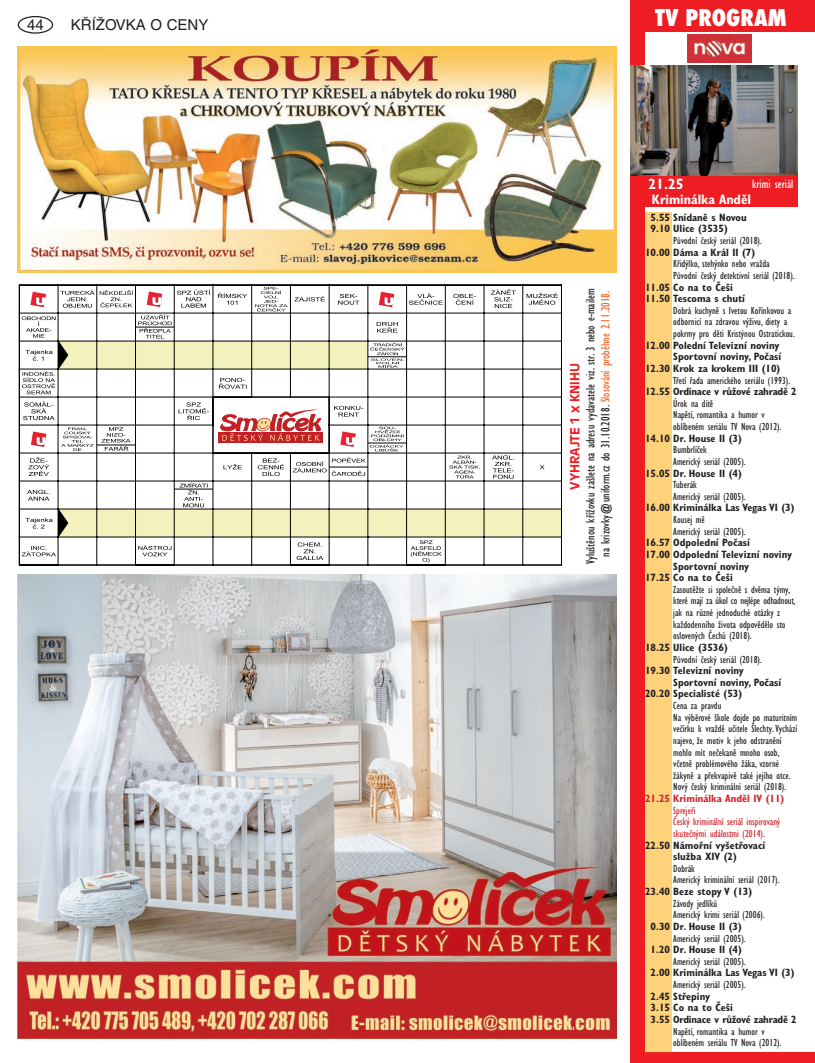
<style>
.page{position:relative;width:815px;height:1063px;background:#fff}
.page>*{position:absolute;margin:0;border:0;box-sizing:border-box;transform-origin:0 0}
.t1{font:800 condensed 22.5px "Futura";color:#fff}
.t2{font:15px "Helvetica CE";color:#231f20}
.t3{font:700 condensed 15px "Gill Sans CE";color:#fff}
.t4{font:700 condensed 13.75px "Gill Sans CE";color:#fff}
.t5{font:condensed 12.5px/15px "Gill Sans CE";color:#231f20;text-align:center}
.t6{font:700 12.5px "Antique Olive CE";color:#ee1d23}
.t7{font:condensed 12.5px "Gill Sans CE";color:#fff}
.t8{font:condensed 10.62px/11.6px "Gill Sans CE";color:#231f20}
.t9{font:700 condensed 10.62px/11.6px "Gill Sans CE";color:#231f20}
.t10{font:700 condensed 10.62px/11.6px "Gill Sans CE";letter-spacing:-.02em;color:#231f20}
.t11{font:condensed 10.62px/11.6px "Gill Sans CE";color:#d1232a}
.t12{font:700 condensed 10.62px "Gill Sans CE";color:#d1232a}
.s1{color:#f36421}
</style>
<div class="page">
<div style="left:18px;top:16px;width:35px;height:18px;border:1px solid #231f20;border-radius:50%"></div>
<div style="left:631px;top:0;width:184px;height:32px;background:#ee1d23"></div>
<div style="left:631px;top:175px;width:166px;height:32px;background:#ee1d23"></div>
<img style="left:687px;top:34px;width:64px;height:29px">
<div style="left:631px;top:0;width:14px;height:1063px;background:#ee1d23"></div>
<div style="left:631px;top:1052px;width:184px;height:11px;background:#ee1d23"></div>
<div style="left:645px;top:213px;width:26px;height:839px;background:#fed17b"></div>
<img style="left:631px;top:66px;width:166px;height:109px">
<img style="left:18px;top:574px;width:599px;height:464px">
<img style="left:18px;top:46px;width:599px;height:227px">
<svg style="left:492px;top:455px;width:22px;height:24px"></svg>
<div style="left:484px;top:509px;width:39px;height:28px;background:#f3f2bc"></div>
<svg style="left:491px;top:289px;width:25px;height:19px"></svg>
<hr style="left:484px;top:397px;width:39px;height:1px;background:#000001">
<hr style="left:484px;top:537px;width:39px;height:1px;background:#000001">
<hr style="left:484px;top:509px;width:39px;height:1px;background:#000001">
<hr style="left:484px;top:341px;width:39px;height:1px;background:#000001">
<hr style="left:484px;top:369px;width:39px;height:1px;background:#000001">
<hr style="left:484px;top:425px;width:39px;height:1px;background:#000001">
<hr style="left:97px;top:565px;width:39px;height:1px;background:#000001">
<hr style="left:252px;top:565px;width:38px;height:1px;background:#000001">
<hr style="left:174px;top:565px;width:39px;height:1px;background:#000001">
<hr style="left:445px;top:565px;width:39px;height:1px;background:#000001">
<hr style="left:368px;top:565px;width:39px;height:1px;background:#000001">
<hr style="left:523px;top:565px;width:38px;height:1px;background:#000001">
<hr style="left:329px;top:565px;width:39px;height:1px;background:#000001">
<hr style="left:58px;top:565px;width:39px;height:1px;background:#000001">
<hr style="left:213px;top:565px;width:39px;height:1px;background:#000001">
<hr style="left:484px;top:565px;width:39px;height:1px;background:#000001">
<hr style="left:290px;top:565px;width:39px;height:1px;background:#000001">
<hr style="left:484px;top:313px;width:39px;height:1px;background:#000001">
<hr style="left:484px;top:285px;width:39px;height:1px;background:#000001">
<hr style="left:19px;top:565px;width:39px;height:1px;background:#000001">
<hr style="left:484px;top:481px;width:39px;height:1px;background:#000001">
<hr style="left:484px;top:453px;width:39px;height:1px;background:#000001">
<svg style="left:522px;top:285px;width:40px;height:280px"></svg>
<hr style="left:407px;top:565px;width:38px;height:1px;background:#000001">
<hr style="left:136px;top:565px;width:38px;height:1px;background:#000001">
<svg style="left:19px;top:285px;width:466px;height:280px"></svg>
<h2 class="t2" style="left:27px;top:16px;width:18px">44</h2>
<h2 class="t2" style="left:71px;top:16px;width:139px">KŘÍŽOVKA O CENY</h2>
<h1 class="t1" style="left:655px;top:2px;width:133px">TV PROGRAM</h1>
<p class="t5" style="left:583px;top:564px;width:277px;rotate:-90deg">Vyluštěnou křížovku zašlete na adresu vydavatele viz. str. 3 nebo e-mailem na krizovky@uniform.cz do 31.10.2018. <span class="s1">Slosování proběhne 2.11.2018.</span></p>
<p class="t6" style="left:568px;top:490px;width:128px;rotate:-90deg">VYHRAJTE 1 x KNIHU</p>
<h2 class="t3" style="left:648px;top:175px;width:37px">21.25</h2>
<p class="t4" style="left:652px;top:191px;width:101px">Kriminálka Anděl</p>
<p class="t7" style="left:752px;top:176px;width:43px">krimi seriál</p>
<p class="t9" style="left:651px;top:212px;width:98px">5.55 Snídaně s Novou<br>9.10 Ulice (3535)</p>
<p class="t8" style="left:673px;top:235px;width:90px">Původní český seriál (2018).</p>
<p class="t9" style="left:645px;top:246px;width:112px">10.00 Dáma a Král II (7)</p>
<p class="t8" style="left:673px;top:258px;width:123px">Křidýlko, stehýnko nebo vražda<br>Původní český detektivní seriál (2018).</p>
<p class="t9" style="left:645px;top:281px;width:101px">11.05 Co na to Češi<br>11.50 Tescoma s chutí</p>
<p class="t8" style="left:673px;top:305px;width:123px">Dobrá kuchyně s Ivetou Kořínkovou a odbornicí na zdravou výživu, diety a pokrmy pro děti Kristýnou Ostratickou.</p>
<p class="t9" style="left:645px;top:339px;width:138px;text-align:right">12.00 Polední Televizní noviny<br>Sportovní noviny, Počasí<br>12.30 Krok za krokem III (10)</p>
<p class="t8" style="left:673px;top:374px;width:118px">Třetí řada amerického seriálu (1993).</p>
<p class="t10" style="left:645px;top:386px;width:153px">12.55 Ordinace v růžové zahradě 2</p>
<p class="t8" style="left:673px;top:398px;width:110px">Úrok na dítě<br>Napětí, romantika a humor v oblíbeném seriálu TV Nova (2012).</p>
<p class="t9" style="left:645px;top:432px;width:98px">14.10 Dr. House II (3)</p>
<p class="t8" style="left:673px;top:444px;width:74px">Bumbrlíček<br>Americký seriál (2005).</p>
<p class="t9" style="left:645px;top:467px;width:98px">15.05 Dr. House II (4)</p>
<p class="t8" style="left:673px;top:479px;width:74px">Tuberák<br>Americký seriál (2005).</p>
<p class="t9" style="left:645px;top:502px;width:151px">16.00 Kriminálka Las Vegas VI (3)</p>
<p class="t8" style="left:673px;top:514px;width:74px">Kousej mě<br>Americký seriál (2005).</p>
<p class="t9" style="left:645px;top:537px;width:106px">16.57 Odpolední Počasí</p>
<p class="t9" style="left:645px;top:549px;width:149px">17.00 Odpolední Televizní noviny</p>
<p class="t9" style="left:673px;top:560px;width:78px">Sportovní noviny</p>
<p class="t9" style="left:645px;top:572px;width:89px">17.25 Co na to Češi</p>
<p class="t8" style="left:673px;top:583px;width:124px">Zasoutěžte si společně s dvěma týmy, které mají za úkol co nejlépe odhadnout, jak na různé jednoduché otázky z každodenního života odpovědělo sto oslovených Čechů (2018).</p>
<p class="t9" style="left:645px;top:642px;width:84px">18.25 Ulice (3536)</p>
<p class="t8" style="left:673px;top:653px;width:90px">Původní český seriál (2018).</p>
<p class="t9" style="left:645px;top:665px;width:100px">19.30 Televizní noviny</p>
<p class="t9" style="left:673px;top:676px;width:109px">Sportovní noviny, Počasí</p>
<p class="t9" style="left:645px;top:688px;width:99px">20.20 Specialisté (53)</p>
<p class="t8" style="left:673px;top:700px;width:126px">Cena za pravdu<br>Na výběrové škole dojde po maturitním večírku k vraždě učitele Šlechty. Vychází najevo, že motiv k jeho odstranění mohlo mít nečekaně mnoho osob, včetně problémového žáka, vzorné žákyně a překvapivě také jejího otce.<br>Nový český kriminální seriál (2018).</p>
<p class="t12" style="left:645px;top:792px;width:141px">21.25 Kriminálka Anděl IV (11)</p>
<p class="t11" style="left:673px;top:804px;width:109px">Sprejeři<br>Český kriminální seriál inspirovaný skutečnými událostmi (2014).</p>
<p class="t9" style="left:645px;top:839px;width:122px;text-align:center">22.50 Námořní vyšetřovací služba XIV (2)</p>
<p class="t8" style="left:673px;top:863px;width:108px">Dobrák<br>Americký kriminální seriál (2017).</p>
<p class="t9" style="left:645px;top:886px;width:109px">23.40 Beze stopy V (13)</p>
<p class="t8" style="left:673px;top:897px;width:93px">Závody jedlíků<br>Americký krimi seriál (2006).</p>
<p class="t9" style="left:651px;top:921px;width:93px">0.30 Dr. House II (3)</p>
<p class="t8" style="left:673px;top:932px;width:74px">Americký seriál (2005).</p>
<p class="t9" style="left:651px;top:944px;width:93px">1.20 Dr. House II (4)</p>
<p class="t8" style="left:673px;top:956px;width:74px">Americký seriál (2005).</p>
<p class="t9" style="left:651px;top:967px;width:145px">2.00 Kriminálka Las Vegas VI (3)</p>
<p class="t8" style="left:673px;top:979px;width:74px">Americký seriál (2005).</p>
<p class="t10" style="left:651px;top:990px;width:148px">2.45 Střepiny<br>3.15 Co na to Češi<br>3.55 Ordinace v růžové zahradě 2</p>
<p class="t8" style="left:673px;top:1025px;width:110px">Napětí, romantika a humor v oblíbeném seriálu TV Nova (2012).</p>
</div>
